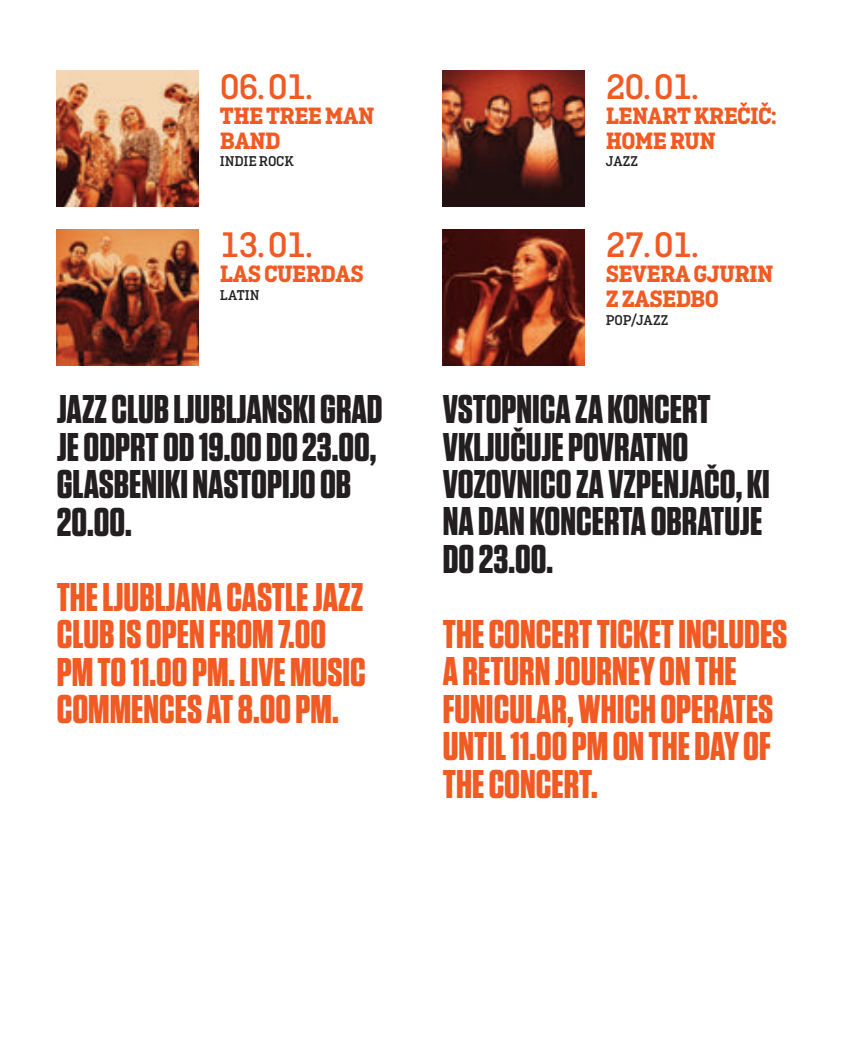
<style>
.page{position:relative;width:851px;height:1063px;background:#fff}
.page>*{position:absolute;margin:0;border:0;box-sizing:border-box;transform-origin:0 0}
.t1{font:700 40px/37.5px "Tungsten";color:#f15a22}
.t2{font:700 40px/37.5px "Tungsten";color:#231f20}
.t3{font:500 37.5px "Ciutadella Slab";letter-spacing:-.04em;color:#f15a22}
.t4{font:700 25px/25px "Ciutadella Slab";letter-spacing:-.02em;color:#f15a22}
.t5{font:500 15px "Ciutadella Slab";letter-spacing:-.005em;color:#231f20}
</style>
<div class="page">
<img style="left:57px;top:71px;width:141px;height:136px">
<img style="left:442px;top:71px;width:142px;height:136px">
<img style="left:57px;top:229px;width:141px;height:136px">
<img style="left:442px;top:229px;width:142px;height:136px">
<p class="t3" style="left:220px;top:66px;width:94px">06. 01.</p>
<p class="t4" style="left:220px;top:103px;width:156px">THE TREE MAN<br>BAND</p>
<p class="t5" style="left:220px;top:153px;width:75px">INDIE ROCK</p>
<p class="t3" style="left:220px;top:224px;width:94px">13. 01.</p>
<p class="t4" style="left:220px;top:262px;width:145px">LAS CUERDAS</p>
<p class="t5" style="left:220px;top:286px;width:41px">LATIN</p>
<p class="t2" style="left:57px;top:392px;width:327px">JAZZ CLUB LJUBLJANSKI GRAD<br>JE ODPRT OD 19.00 DO 23.00,<br>GLASBENIKI NASTOPIJO OB<br>20.00.</p>
<p class="t1" style="left:57px;top:579px;width:311px">THE LJUBLJANA CASTLE JAZZ<br>CLUB IS OPEN FROM 7.00<br>PM TO 11.00 PM. LIVE MUSIC<br>COMMENCES AT 8.00 PM.</p>
<p class="t3" style="left:605px;top:66px;width:94px">20. 01.</p>
<p class="t4" style="left:605px;top:103px;width:173px">LENART KREČIČ:<br>HOME RUN</p>
<p class="t5" style="left:605px;top:153px;width:34px">JAZZ</p>
<p class="t3" style="left:605px;top:224px;width:94px">27. 01.</p>
<p class="t4" style="left:605px;top:262px;width:169px">SEVERA GJURIN</p>
<p class="t4" style="left:605px;top:287px;width:114px">Z ZASEDBO</p>
<p class="t5" style="left:605px;top:311px;width:64px">POP/JAZZ</p>
<p class="t2" style="left:442px;top:392px;width:328px">VSTOPNICA ZA KONCERT<br>VKLJUČUJE POVRATNO<br>VOZOVNICO ZA VZPENJAČO, KI<br>NA DAN KONCERTA OBRATUJE<br>DO 23.00.</p>
<p class="t1" style="left:442px;top:616px;width:346px">THE CONCERT TICKET INCLUDES<br>A RETURN JOURNEY ON THE<br>FUNICULAR, WHICH OPERATES<br>UNTIL 11.00 PM ON THE DAY OF<br>THE CONCERT.</p>
</div>
